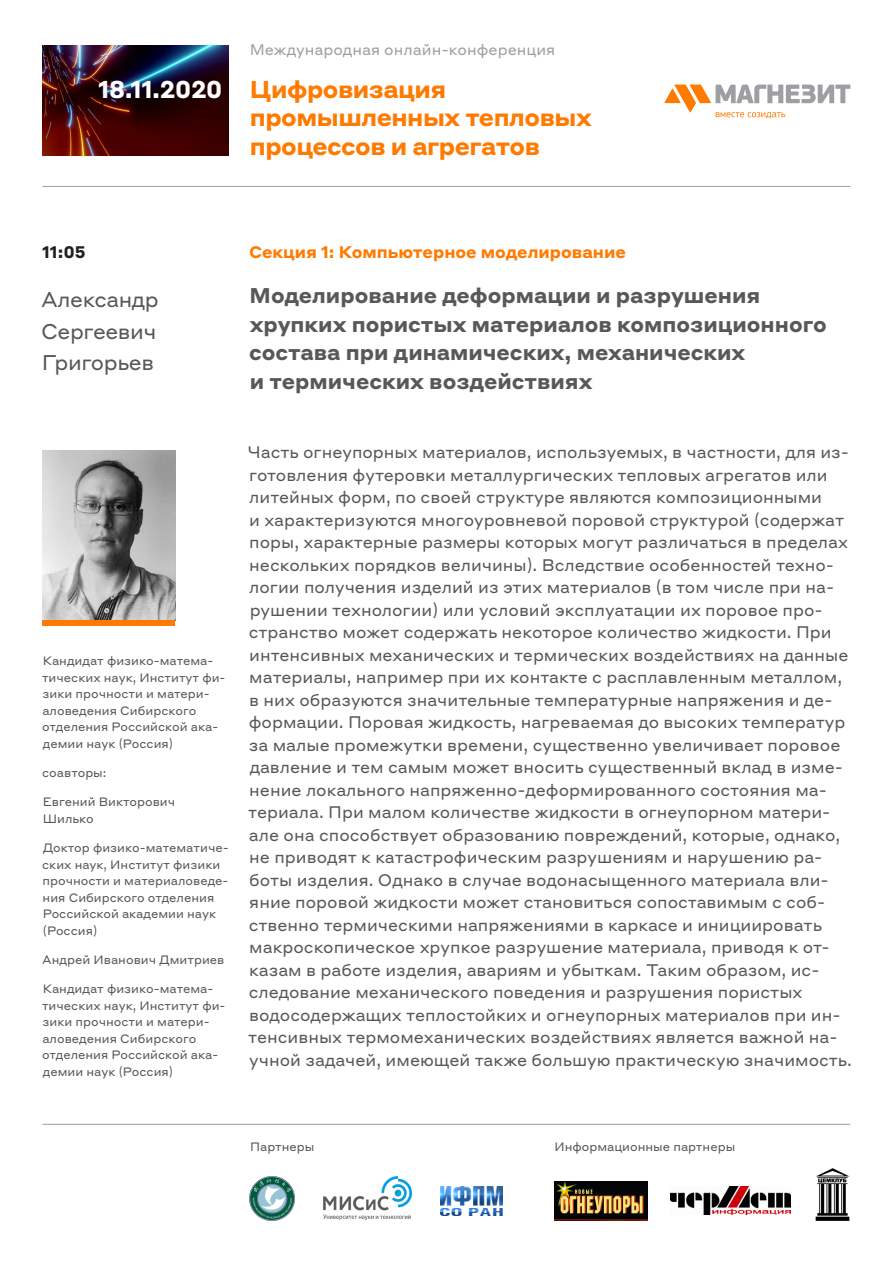
<style>
.page{position:relative;width:893px;height:1263px;background:#fff}
.page>*{position:absolute;margin:0;border:0;box-sizing:border-box;transform-origin:0 0}
.t1{font:700 24px/28.8px "Styrene ALC";letter-spacing:-.02em;color:#ff7a00}
.t2{font:700 24px "Styrene ALC";letter-spacing:-.02em;color:#fff}
.название{font:700 21px/28.5px "Styrene ALC";color:#57585a}
.спикер{font:21px/31.2px "Styrene ALC";letter-spacing:-.02em;color:#57585a;text-align:justify}
.аннотация{font:16.5px/22.5px "Styrene ALC";color:#57585a}
.название-2{font:700 16.5px "Styrene ALC";color:#ff7a00}
.название-3{font:700 16.5px "Styrene ALC";color:#231f20}
.t3{font:15px "Styrene ALC";color:#9d9fa2}
.резюме{font:12px/16.5px "Styrene ALC";color:#57585a}
</style>
<div class="page">
<img style="left:43px;top:45px;width:186px;height:110px">
<hr style="left:43px;top:186px;width:807px;height:1px;background:#9d9fa2">
<hr style="left:43px;top:1124px;width:807px;height:1px;background:#9d9fa2">
<img style="left:323px;top:1176px;width:89px;height:43px">
<img style="left:250px;top:1176px;width:44px;height:44px">
<img style="left:554px;top:1181px;width:93px;height:39px">
<img style="left:815px;top:1168px;width:35px;height:52px">
<img style="left:670px;top:1186px;width:120px;height:29px">
<img style="left:441px;top:1186px;width:62px;height:29px">
<svg style="left:664px;top:85px;width:186px;height:34px"></svg>
<img style="left:43px;top:450px;width:132px;height:170px">
<div style="left:43px;top:620px;width:132px;height:6px;background:#ff7a00"></div>
<h1 class="t2" style="left:98px;top:69px;width:126px">18.11.2020</h1>
<p class="t3" style="left:250px;top:37px;width:307px">Mеждународная онлайн-конференция</p>
<h1 class="t1" style="left:250px;top:73px;width:343px">Цифровизация промышленных тепловых процессов и агрегатов</h1>
<p class="название-3" style="left:42px;top:238px;width:45px">11:05</p>
<p class="спикер" style="left:41px;top:283px;width:119px">Александр Сергеевич Григорьев</p>
<p class="название-2" style="left:249px;top:238px;width:378px">Секция 1: Компьютерное моделирование</p>
<p class="название" style="left:249px;top:280px;width:579px">Моделирование деформации и разрушения хрупких пористых материалов композиционного состава при динамических, механических<br>и термических воздействиях</p>
<p class="резюме" style="left:42px;top:652px;width:185px">Кандидат физико-матема&shy;тических наук, Институт фи&shy;зики прочности и матери&shy;аловедения Сибирского отделения Российской ака&shy;демии наук (Россия)</p>
<p class="резюме" style="left:42px;top:764px;width:66px">соавторы:</p>
<p class="резюме" style="left:43px;top:793px;width:134px">Евгений Викторович<br>Шилько</p>
<p class="резюме" style="left:42px;top:839px;width:188px">Доктор физико-математиче&shy;ских наук, Институт физики прочности и материаловеде&shy;ния Сибирского отделения<br>Российской академии наук (Россия)</p>
<p class="резюме" style="left:42px;top:950px;width:184px">Андрей Иванович Дмитриев</p>
<p class="резюме" style="left:42px;top:980px;width:185px">Кандидат физико-матема&shy;тических наук, Институт фи&shy;зики прочности и матери&shy;аловедения Сибирского отделения Российской ака&shy;демии наук (Россия)</p>
<p class="аннотация" style="left:247px;top:440px;width:606px">Часть огнеупорных материалов, используемых, в частности, для из&shy;готовления футеровки металлургических тепловых агрегатов или литейных форм, по своей структуре являются композиционными<br>и характеризуются многоуровневой поровой структурой (содержат поры, характерные размеры которых могут различаться в пределах нескольких порядков величины). Вследствие особенностей техно&shy;логии получения изделий из этих материалов (в том числе при на&shy;рушении технологии) или условий эксплуатации их поровое про&shy;странство может содержать некоторое количество жидкости. При интенсивных механических и термических воздействиях на данные материалы, например при их контакте с расплавленным металлом, в них образуются значительные температурные напряжения и де&shy;формации. Поровая жидкость, нагреваемая до высоких температур за малые промежутки времени, существенно увеличивает поровое давление и тем самым может вносить существенный вклад в изме&shy;нение локального напряженно-деформированного состояния ма&shy;териала. При малом количестве жидкости в огнеупорном матери&shy;але она способствует образованию повреждений, которые, однако, не приводят к катастрофическим разрушениям и нарушению ра&shy;боты изделия. Однако в случае водонасыщенного материала вли&shy;яние поровой жидкости может становиться сопоставимым с соб&shy;ственно термическими напряжениями в каркасе и инициировать макроскопическое хрупкое разрушение материала, приводя к от&shy;казам в работе изделия, авариям и убыткам. Таким образом, ис&shy;следование механического поведения и разрушения пористых водосодержащих теплостойких и огнеупорных материалов при ин&shy;тенсивных термомеханических воздействиях является важной на&shy;учной задачей, имеющей также большую практическую значимость.</p>
<p class="резюме" style="left:250px;top:1138px;width:66px">Партнеры</p>
<p class="резюме" style="left:554px;top:1138px;width:182px">Информационные партнеры</p>
</div>
